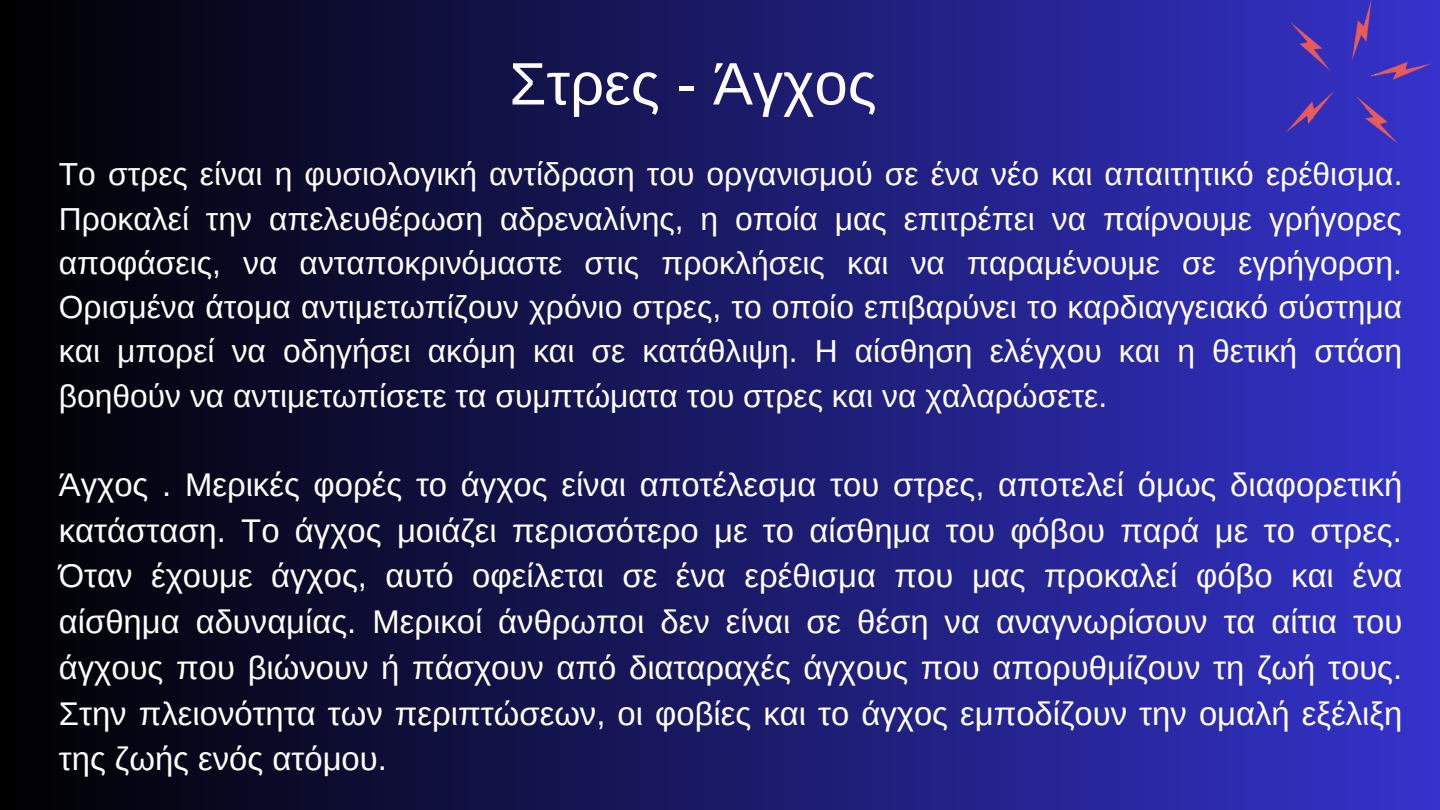
<style>
.page{position:relative;width:1440px;height:810px;background:#fff}
.page>*{position:absolute;margin:0;border:0;box-sizing:border-box;transform-origin:0 0}
.t1{font:59.9px "Arimo";color:#fff}
.t2{font:32.8px/45.8px "Arimo";color:#fff;text-align:justify}
.t3{font:31.8px/44.2px "Arimo";color:#fff;text-align:justify}
</style>
<div class="page">
<div style="left:0;top:0;width:1440px;height:810px;background:linear-gradient(to right,#000,#3533cc)"></div>
<img style="left:1287px;top:0;width:145px;height:143px">
<p class="t1" style="left:509px;top:50px;width:369px">Στρες - Άγχος</p>
<p class="t3" style="left:59px;top:152px;width:1345px">Το στρες είναι η φυσιολογική αντίδραση του οργανισμού σε ένα νέο και απαιτητικό ερέθισμα.<br>Προκαλεί την απελευθέρωση αδρεναλίνης, η οποία μας επιτρέπει να παίρνουμε γρήγορες αποφάσεις, να ανταποκρινόμαστε στις προκλήσεις και να παραμένουμε σε εγρήγορση.<br>Ορισμένα άτομα αντιμετωπίζουν χρόνιο στρες, το οποίο επιβαρύνει το καρδιαγγειακό σύστημα και μπορεί να οδηγήσει ακόμη και σε κατάθλιψη. Η αίσθηση ελέγχου και η θετική στάση βοηθούν να αντιμετωπίσετε τα συμπτώματα του στρες και να χαλαρώσετε.</p>
<p class="t2" style="left:59px;top:461px;width:1345px">Άγχος . Μερικές φορές το άγχος είναι αποτέλεσμα του στρες, αποτελεί όμως διαφορετική κατάσταση. Το άγχος μοιάζει περισσότερο με το αίσθημα του φόβου παρά με το στρες.<br>Όταν έχουμε άγχος, αυτό οφείλεται σε ένα ερέθισμα που μας προκαλεί φόβο και ένα αίσθημα αδυναμίας. Μερικοί άνθρωποι δεν είναι σε θέση να αναγνωρίσουν τα αίτια του άγχους που βιώνουν ή πάσχουν από διαταραχές άγχους που απορυθμίζουν τη ζωή τους.<br>Στην πλειονότητα των περιπτώσεων, οι φοβίες και το άγχος εμποδίζουν την ομαλή εξέλιξη της ζωής ενός ατόμου.</p>
</div>
